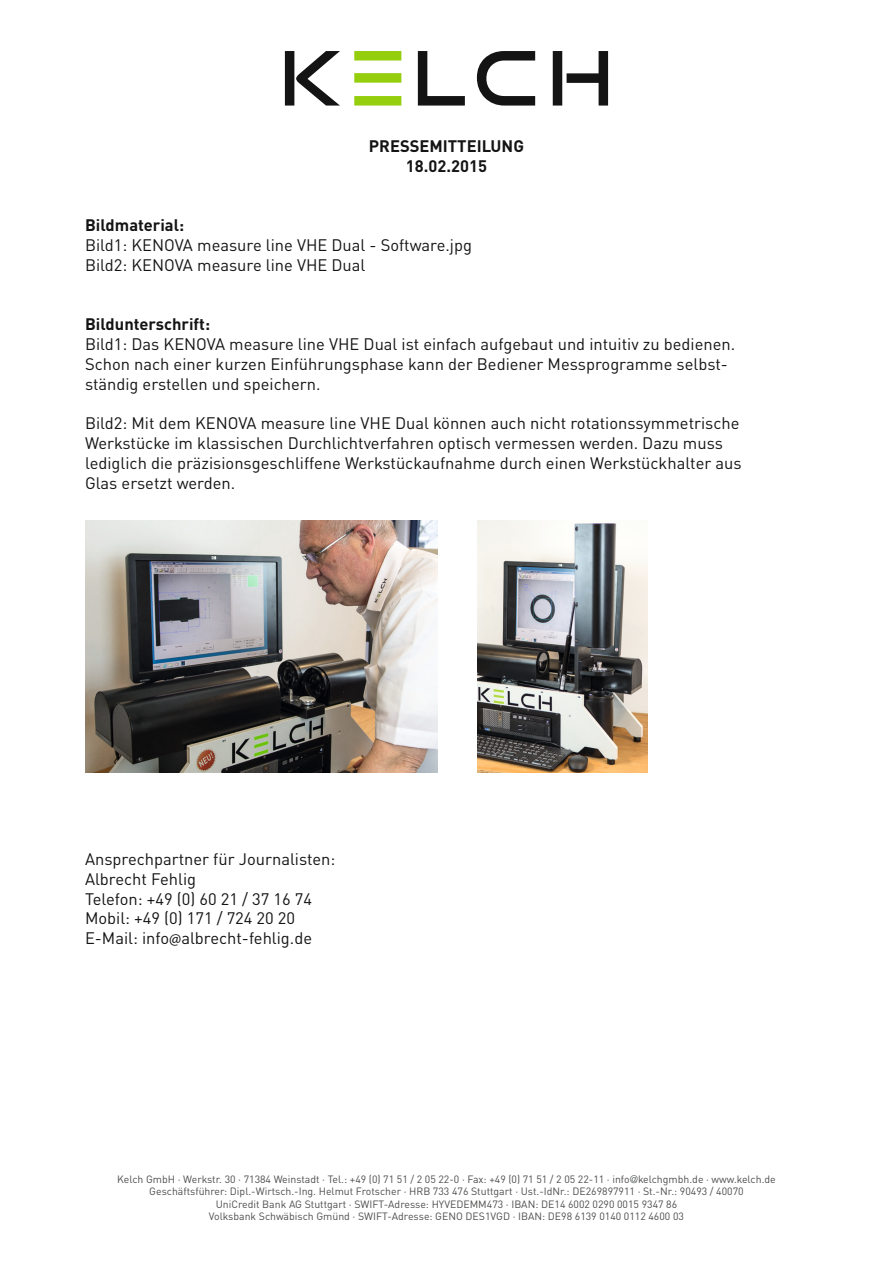
<style>
.page{position:relative;width:893px;height:1263px;background:#fff}
.page>*{position:absolute;margin:0;border:0;box-sizing:border-box;transform-origin:0 0}
.t1{font:16.5px/19.8px "DINOT";color:#131413}
.t2{font:700 16.5px/19.8px "DINOT";color:#131413;text-align:center}
.t3{font:10.5px/12.6px "DINOT";color:#4d4d4c;text-align:center}
.s1{font-family:"Myriad Pro"}
.s2{font-family:"Helvetica Neue";font-weight:300;color:#404847}
</style>
<div class="page">
<svg style="left:285px;top:51px;width:55px;height:55px"></svg>
<svg style="left:418px;top:51px;width:47px;height:55px"></svg>
<svg style="left:477px;top:51px;width:58px;height:55px"></svg>
<svg style="left:553px;top:51px;width:55px;height:55px"></svg>
<svg style="left:354px;top:51px;width:47px;height:55px"></svg>
<img style="left:85px;top:521px;width:352px;height:251px">
<img style="left:477px;top:521px;width:170px;height:251px">
<p class="t2" style="left:369px;top:136px;width:157px">PRESSEMITTEILUNG<br>18.02.2015</p>
<p class="t2" style="left:85px;top:215px;width:101px">Bildmaterial:</p>
<p class="t1" style="left:85px;top:235px;width:389px">Bild1: KENOVA measure line VHE Dual - Software.jpg<br>Bild2: KENOVA measure line VHE Dual</p>
<p class="t2" style="left:85px;top:314px;width:127px">Bildunterschrift:</p>
<p class="t1" style="left:85px;top:334px;width:652px">Bild1: Das KENOVA measure line VHE Dual ist einfach aufgebaut und intuitiv zu bedienen.<br>Schon nach einer kurzen Einführungsphase kann der Bediener Messprogramme selbst&shy;ständig erstellen und speichern.</p>
<p class="t1" style="left:85px;top:413px;width:658px">Bild2: Mit dem KENOVA measure line VHE Dual können auch nicht rotationssymmetrische Werkstücke im klassischen Durchlichtverfahren optisch vermessen werden. Dazu muss lediglich die präzisionsgeschliffene Werkstückaufnahme durch einen Werkstückhalter aus Glas ersetzt werden.</p>
<p class="t1" style="left:85px;top:849px;width:252px">Ansprechpartner für Journalisten:<br>Albrecht Fehlig<br>Telefon: +49 (0) 60 21 / 37 16 74<br>Mobil: +49 (0) 171 / 724 20 20<br>E-Mail: info<span class="s1">@</span>albrecht-fehlig.de</p>
<p class="t3" style="left:117px;top:1172px;width:660px">Kelch GmbH · Werkstr. 30 · 71384 Weinstadt · Tel.: +49 (0) 71 51 / 2 05 22-0 · Fax: +49 (0) 71 51 / 2 05 22-11 · info<span class="s2">@</span>kelchgmbh.de · www.kelch.de Geschäftsführer: Dipl.-Wirtsch.-Ing. Helmut Frotscher · HRB 733 476 Stuttgart · Ust.-IdNr.: DE269897911 · St.-Nr.: 90493 / 40070<br>UniCredit Bank AG Stuttgart · SWIFT-Adresse: HYVEDEMM473 · IBAN: DE14 6002 0290 0015 9347 86<br>Volksbank Schwäbisch Gmünd · SWIFT-Adresse: GENO DES1VGD · IBAN: DE98 6139 0140 0112 4600 03</p>
</div>
